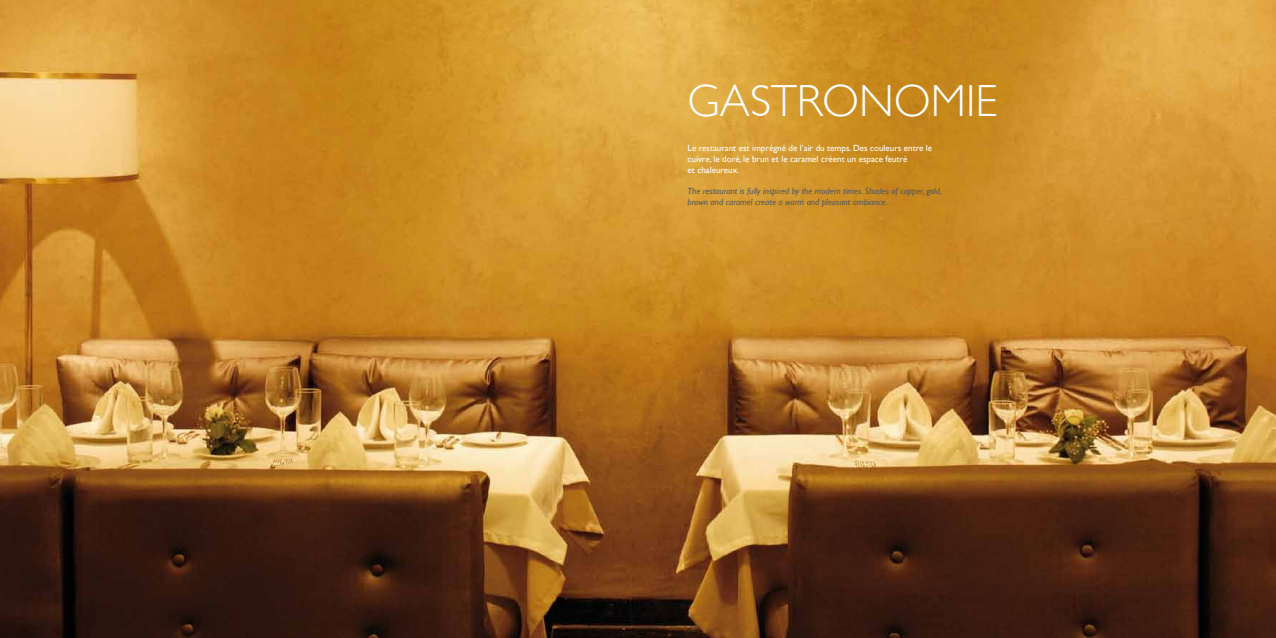
<style>
.page{position:relative;width:1276px;height:638px;background:#fff}
.page>*{position:absolute;margin:0;border:0;box-sizing:border-box;transform-origin:0 0}
.t1{font:300 45px "Gill Sans";color:#fff}
.t2{font:9px/10.8px "Gill Sans";color:#fff}
.t3{font:italic 9px/10.8px "Gill Sans";color:#58595b}
</style>
<div class="page">
<img style="left:0;top:0;width:1276px;height:638px">
<h1 class="t1" style="left:687px;top:75px;width:311px">GASTRONOMIE</h1>
<p class="t2" style="left:687px;top:143px;width:246px">Le restaurant est imprégné de l’air du temps. Des couleurs entre le cuivre, le doré, le brun et le caramel créent un espace feutré<br>et chaleureux.</p>
<p class="t3" style="left:687px;top:185px;width:256px">The restaurant is fully inspired by the modern times. Shades of copper, gold, brown and caramel create a warm and pleasant ambiance.</p>
</div>
